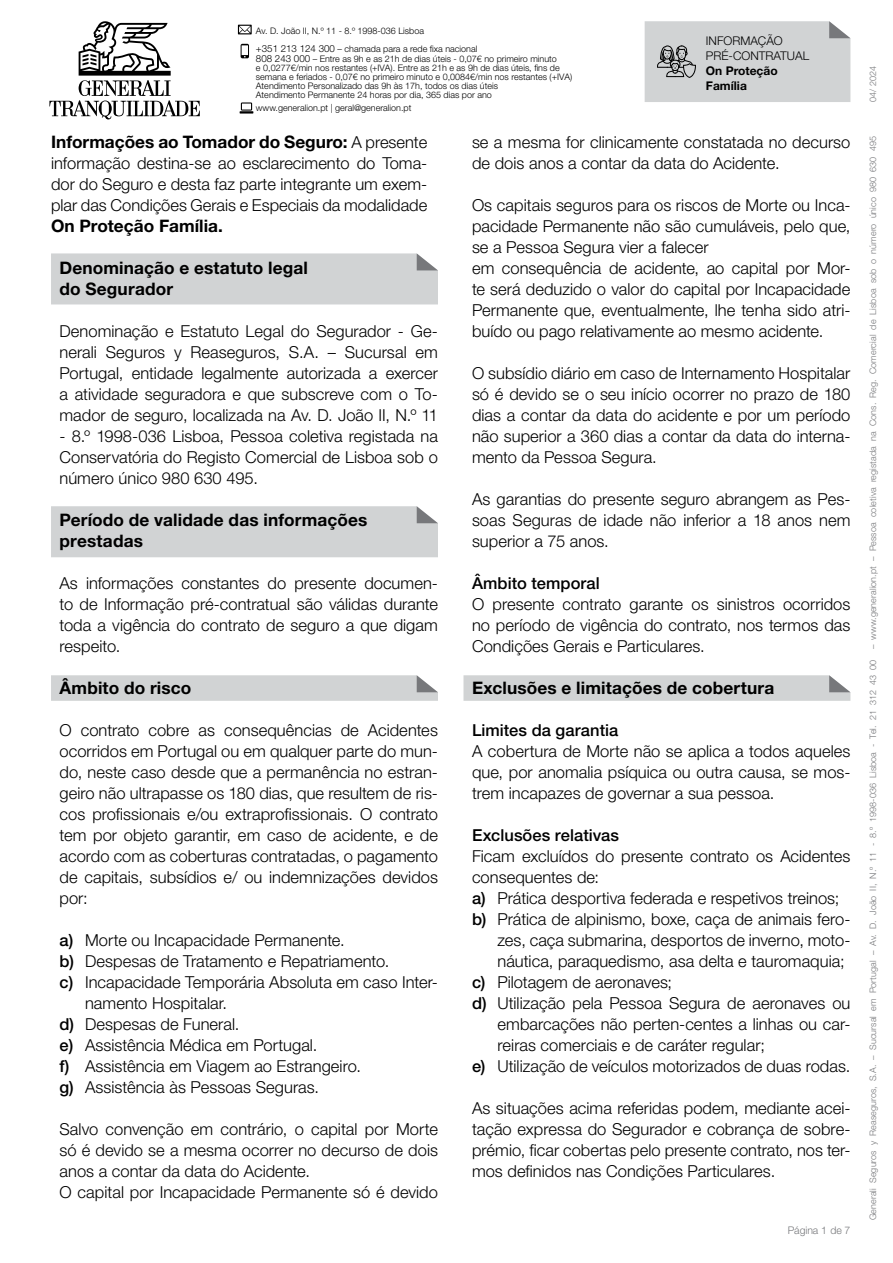
<style>
.page{position:relative;width:893px;height:1263px;background:#fff}
.page>*{position:absolute;margin:0;border:0;box-sizing:border-box;transform-origin:0 0}
.t1{font:700 17.25px/21px "Helvetica Neue LT Std";letter-spacing:.005em;color:#000}
.t2{font:300 16.5px/21px "Helvetica Neue LT Std";color:#000;text-align:justify}
.t3{font:500 16.5px "Helvetica Neue LT Std";letter-spacing:.005em;color:#000}
.t4{font:300 12px/15px "Helvetica Neue LT Std";color:#000}
.t5{font:700 12px/15px "Helvetica Neue LT Std";color:#000}
.t6{font:300 10.5px "Helvetica Neue LT Std";letter-spacing:-.005em;color:#77787b}
.t7{font:300 9px/9px "Helvetica Neue LT Std";color:#000}
.t8{font:300 9px "Helvetica Neue LT Std";letter-spacing:.01em;color:#77787b}
.s1{font-size:9.75px}
.s2{font-weight:500}
.s3{font-weight:300;font-size:16.5px}
</style>
<div class="page">
<svg style="left:240px;top:102px;width:13px;height:12px"></svg>
<svg style="left:241px;top:44px;width:8px;height:14px"></svg>
<svg style="left:238px;top:25px;width:14px;height:9px"></svg>
<svg style="left:49px;top:21px;width:151px;height:98px"></svg>
<svg style="left:645px;top:21px;width:205px;height:81px;background:#cccecf"></svg>
<div style="left:51px;top:253px;width:387px;height:51px;background:#d1d3d4"></div>
<div style="left:51px;top:506px;width:387px;height:51px;background:#d1d3d4"></div>
<svg style="left:463px;top:675px;width:387px;height:26px;background:#d1d2d3"></svg>
<svg style="left:51px;top:675px;width:387px;height:26px;background:#d1d2d3"></svg>
<p class="t7" style="left:256px;top:22px;width:223px;line-height:18px">Av. D. João II, N.º 11 - 8.º 1998-036 Lisboa<br><span class="s1">+351 213 124 300</span> – chamada para a rede fixa nacional</p>
<p class="t7" style="left:256px;top:54px;width:318px"><span class="s1">808 243 000</span> – Entre as 9h e as 21h de dias úteis - 0,07€ no primeiro minuto<br>e 0,0277€/min nos restantes (+IVA). Entre as 21h e as 9h de dias úteis, fins de semana e feriados - 0,07€ no primeiro minuto e 0,0084€/min nos restantes (+IVA)<br>Atendimento Personalizado das 9h às 17h, todos os dias úteis<br>Atendimento Permanente 24 horas por dia, 365 dias por ano</p>
<p class="t7" style="left:256px;top:103px;width:157px">www.generalion.pt | geral@generalion.pt</p>
<p class="t2" style="left:472px;top:131px;width:380px">se a mesma for clinicamente constatada no decurso de dois anos a contar da data do Acidente.</p>
<p class="t2" style="left:472px;top:194px;width:380px;text-align:left">Os capitais seguros para os riscos de Morte ou Inca&shy;pacidade Permanente não são cumuláveis, pelo que, se a Pessoa Segura vier a falecer<br>em consequência de acidente, ao capital por Mor&shy;te será deduzido o valor do capital por Incapacidade Permanente que, eventualmente, lhe tenha sido atri&shy;buído ou pago relativamente ao mesmo acidente.</p>
<p class="t2" style="left:472px;top:362px;width:380px">O subsídio diário em caso de Internamento Hospitalar só é devido se o seu início ocorrer no prazo de 180 dias a contar da data do acidente e por um período não superior a 360 dias a contar da data do interna&shy;mento da Pessoa Segura.</p>
<p class="t2" style="left:472px;top:488px;width:380px">As garantias do presente seguro abrangem as Pes&shy;soas Seguras de idade não inferior a 18 anos nem superior a 75 anos.</p>
<p class="t3" style="left:472px;top:573px;width:129px">Âmbito temporal</p>
<p class="t2" style="left:472px;top:593px;width:380px">O presente contrato garante os sinistros ocorridos no período de vigência do contrato, nos termos das Condições Gerais e Particulares.</p>
<p class="t1" style="left:472px;top:677px;width:304px">Exclusões e limitações de cobertura</p>
<p class="t3" style="left:472px;top:720px;width:148px">Limites da garantia</p>
<p class="t2" style="left:472px;top:740px;width:380px">A cobertura de Morte não se aplica a todos aqueles que, por anomalia psíquica ou outra causa, se mos&shy;trem incapazes de governar a sua pessoa.</p>
<p class="t3" style="left:472px;top:825px;width:149px">Exclusões relativas</p>
<p class="t2" style="left:472px;top:845px;width:380px">Ficam excluídos do presente contrato os Acidentes</p>
<p class="t2" style="left:472px;top:866px;width:129px">consequentes de:</p>
<p class="t2" style="left:472px;top:887px;width:369px"><span class="s2">a)</span> Prática desportiva federada e respetivos treinos;</p>
<p class="t2" style="left:472px;top:908px;width:380px"><span class="s2">b)</span> Prática de alpinismo, boxe, caça de animais fero-</p>
<p class="t2" style="left:497px;top:929px;width:354px">zes, caça submarina, desportos de inverno, moto-</p>
<p class="t2" style="left:497px;top:950px;width:349px">náutica, paraquedismo, asa delta e tauromaquia;</p>
<p class="t2" style="left:472px;top:971px;width:202px"><span class="s2">c)</span> Pilotagem de aeronaves;</p>
<p class="t2" style="left:472px;top:992px;width:380px"><span class="s2">d)</span> Utilização pela Pessoa Segura de aeronaves ou</p>
<p class="t2" style="left:497px;top:1013px;width:354px">embarcações não perten-centes a linhas ou car-</p>
<p class="t2" style="left:497px;top:1034px;width:269px">reiras comerciais e de caráter regular;</p>
<p class="t2" style="left:472px;top:1055px;width:380px"><span class="s2">e)</span> Utilização de veículos motorizados de duas rodas.</p>
<p class="t2" style="left:472px;top:1097px;width:380px">As situações acima referidas podem, mediante acei&shy;tação expressa do Segurador e cobrança de sobre&shy;prémio, ficar cobertas pelo presente contrato, nos ter&shy;mos definidos nas Condições Particulares.</p>
<p class="t4" style="left:706px;top:33px;width:105px">INFORMAÇÃO<br>PRÉ-CONTRATUAL</p>
<p class="t5" style="left:706px;top:63px;width:73px">On Proteção<br>Família</p>
<p class="t1" style="left:51px;top:131px;width:378px">Informações ao Tomador do Seguro: <span class="s3">A presente</span></p>
<p class="t2" style="left:51px;top:153px;width:378px">informação destina-se ao esclarecimento do Toma&shy;dor do Seguro e desta faz parte integrante um exem&shy;plar das Condições Gerais e Especiais da modalidade</p>
<p class="t1" style="left:51px;top:215px;width:173px">On Proteção Família.</p>
<p class="t1" style="left:60px;top:257px;width:250px">Denominação e estatuto legal do Segurador</p>
<p class="t2" style="left:60px;top:320px;width:380px">Denominação e Estatuto Legal do Segurador - Ge&shy;nerali Seguros y Reaseguros, S.A. – Sucursal em Portugal, entidade legalmente autorizada a exercer a atividade seguradora e que subscreve com o To&shy;mador de seguro, localizada na Av. D. João II, N.º 11</p>
<p class="t2" style="left:60px;top:425px;width:380px">- 8.º 1998-036 Lisboa, Pessoa coletiva registada na Conservatória do Registo Comercial de Lisboa sob o número único 980 630 495.</p>
<p class="t1" style="left:60px;top:509px;width:309px">Período de validade das informações prestadas</p>
<p class="t2" style="left:60px;top:572px;width:380px">As informações constantes do presente documen&shy;to de Informação pré-contratual são válidas durante toda a vigência do contrato de seguro a que digam respeito.</p>
<p class="t1" style="left:60px;top:677px;width:133px">Âmbito do risco</p>
<p class="t2" style="left:60px;top:719px;width:380px">O contrato cobre as consequências de Acidentes ocorridos em Portugal ou em qualquer parte do mun&shy;do, neste caso desde que a permanência no estran&shy;geiro não ultrapasse os 180 dias, que resultem de ris&shy;cos profissionais e/ou extraprofissionais. O contrato tem por objeto garantir, em caso de acidente, e de acordo com as coberturas contratadas, o pagamento de capitais, subsídios e/ ou indemnizações devidos por:</p>
<p class="t2" style="left:60px;top:929px;width:287px"><span class="s2">a)</span> Morte ou Incapacidade Permanente.</p>
<p class="t2" style="left:60px;top:950px;width:331px"><span class="s2">b)</span> Despesas de Tratamento e Repatriamento.</p>
<p class="t2" style="left:60px;top:971px;width:380px"><span class="s2">c)</span> Incapacidade Temporária Absoluta em caso Inter-</p>
<p class="t2" style="left:85px;top:992px;width:144px">namento Hospitalar.</p>
<p class="t2" style="left:60px;top:1013px;width:181px"><span class="s2">d)</span> Despesas de Funeral.</p>
<p class="t2" style="left:60px;top:1034px;width:259px"><span class="s2">e)</span> Assistência Médica em Portugal.</p>
<p class="t2" style="left:60px;top:1055px;width:303px"><span class="s2">f)</span> Assistência em Viagem ao Estrangeiro.</p>
<p class="t2" style="left:60px;top:1076px;width:261px"><span class="s2">g)</span> Assistência às Pessoas Seguras.</p>
<p class="t2" style="left:60px;top:1118px;width:380px;text-align:left">Salvo convenção em contrário, o capital por Morte só é devido se a mesma ocorrer no decurso de dois anos a contar da data do Acidente.<br>O capital por Incapacidade Permanente só é devido</p>
<p class="t6" style="left:788px;top:1224px;width:64px">Página 1 de 7</p>
<p class="t8" style="left:867px;top:102px;width:38px;rotate:-90deg">04/ 2024</p>
<p class="t8" style="left:867px;top:1220px;width:1086px;rotate:-90deg">Generali Seguros y Reaseguros, S.A. – Sucursal em Portugal – Av. D. João II, N.º 11 - 8.º 1998-036 Lisboa - Tel. 21 312 43 00 – www.generalion.pt – Pessoa coletiva registada na Cons. Reg. Comercial de Lisboa sob o número único 980 630 495</p>
</div>
